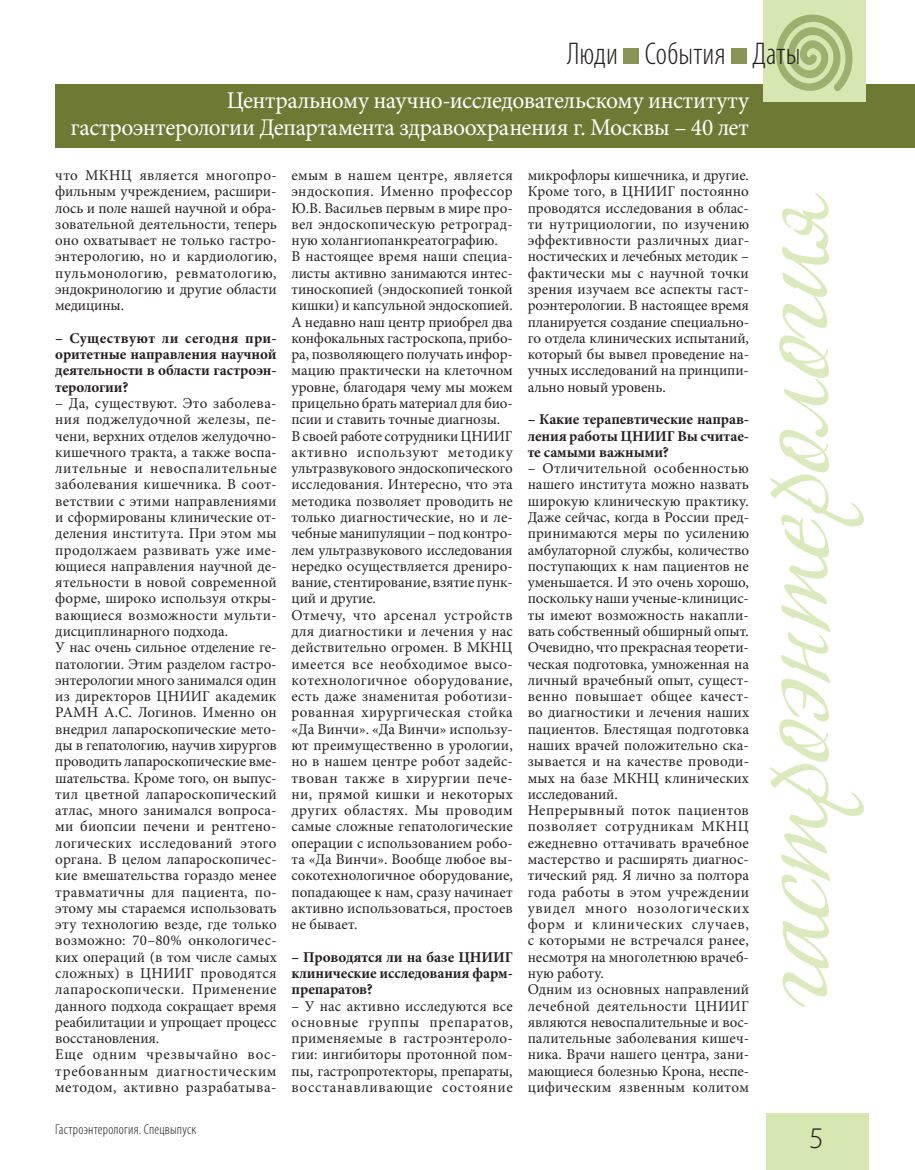
<style>
.page{position:relative;width:915px;height:1170px;background:#fff}
.page>*{position:absolute;margin:0;border:0;box-sizing:border-box;transform-origin:0 0}
.t1{font:300 condensed 31.5px "Myriad Pro";letter-spacing:.005em;color:#231f20}
.t2{font:300 30px "Myriad Pro";color:#231f20}
.t3{font:24px/27px "Minion Pro";letter-spacing:-.015em;color:#fff;text-align:right}
.t4{font:15px/16.2px "Minion Pro";letter-spacing:.005em;color:#231f20;text-align:justify}
.t5{font:700 15px/16.2px "Minion Pro";letter-spacing:-.01em;color:#231f20;text-align:justify}
.t6{font:300 condensed 14.25px "Myriad Pro";letter-spacing:.015em;color:#231f20}
</style>
<div class="page">
<div style="left:765px;top:1113px;width:102px;height:56px;background:#d7e7b1"></div>
<svg style="left:770px;top:193px;width:93px;height:814px"></svg>
<div style="left:55px;top:84px;width:859px;height:63px;background:#6e7a33"></div>
<div style="left:763px;top:0;width:102px;height:102px;background:#d7e7b1"></div>
<svg style="left:776px;top:15px;width:77px;height:76px"></svg>
<div style="left:623px;top:48px;width:16px;height:16px;background:#8a9459"></div>
<div style="left:730px;top:48px;width:16px;height:16px;background:#8a9459"></div>
<h1 class="t1" style="left:567px;top:35px;width:235px">Люди События Даты</h1>
<h3 class="t3" style="left:71px;top:87px;width:679px">Центральному научно-исследовательскому институту гастроэнтерологии Департамента здравоохранения г. Москвы – 40 лет</h3>
<p class="t4" style="left:55px;top:167px;width:223px">что МКНЦ является многопро&shy;фильным учреждением, расшири&shy;лось и поле нашей научной и обра&shy;зовательной деятельности, теперь оно охватывает не только гастро&shy;энтерологию, но и кардиологию, пульмонологию, ревматологию, эндокринологию и другие области медицины.</p>
<p class="t5" style="left:55px;top:330px;width:223px">– Существуют ли сегодня при&shy;оритетные направления научной деятельности в области гастроэн&shy;терологии?</p>
<p class="t4" style="left:55px;top:395px;width:223px;text-align:left">– Да, существуют. Это заболева&shy;ния поджелудочной железы, пе&shy;чени, верхних отделов желудочно&shy;кишечного тракта, а также воспа&shy;лительные и невоспалительные заболевания кишечника. В соот&shy;ветствии с этими направлениями и сформированы клинические от&shy;деления института. При этом мы продолжаем развивать уже име&shy;ющиеся направления научной де&shy;ятельности в новой современной форме, широко используя откры&shy;вающиеся возможности мульти&shy;дисциплинарного подхода.<br>У нас очень сильное отделение ге&shy;патологии. Этим разделом гастро&shy;энтерологии много занимался один из директоров ЦНИИГ академик<br>РАМН А.С. Логинов. Именно он внедрил лапароскопические мето&shy;ды в гепатологию, научив хирургов проводить лапароскопические вме&shy;шательства. Кроме того, он выпус&shy;тил цветной лапароскопический атлас, много занимался вопроса&shy;ми биопсии печени и рентгено&shy;логических исследований этого органа. В целом лапароскопичес&shy;кие вмешательства гораздо менее травматичны для пациента, по&shy;этому мы стараемся использовать эту технологию везде, где только возможно: 70–80% онкологичес&shy;ких операций (в том числе самых сложных) в ЦНИИГ проводятся лапароскопически. Применение данного подхода сокращает время реабилитации и упрощает процесс восстановления.<br>Еще одним чрезвычайно вос&shy;требованным диагностическим методом, активно разрабатыва-</p>
<p class="t6" style="left:55px;top:1120px;width:142px">Гастроэнтерология. Спецвыпуск</p>
<p class="t4" style="left:291px;top:167px;width:223px;text-align:left">емым в нашем центре, является эндоскопия. Именно профессор<br>Ю.В. Васильев первым в мире про&shy;вел эндоскопическую ретроград&shy;ную холангиопанкреатографию.<br>В настоящее время наши специа&shy;листы активно занимаются интес&shy;тиноскопией (эндоскопией тонкой кишки) и капсульной эндоскопией.<br>А недавно наш центр приобрел два конфокальных гастроскопа, прибо&shy;ра, позволяющего получать инфор&shy;мацию практически на клеточном уровне, благодаря чему мы можем прицельно брать материал для био&shy;псии и ставить точные диагнозы.<br>В своей работе сотрудники ЦНИИГ активно используют методику ультразвукового эндоскопического исследования. Интересно, что эта методика позволяет проводить не только диагностические, но и ле&shy;чебные манипуляции – под контро&shy;лем ультразвукового исследования нередко осуществляется дрениро&shy;вание, стентирование, взятие пунк&shy;ций и другие.<br>Отмечу, что арсенал устройств для диагностики и лечения у нас действительно огромен. В МКНЦ имеется все необходимое высо&shy;котехнологичное оборудование, есть даже знаменитая роботизи&shy;рованная хирургическая стойка «Да Винчи». «Да Винчи» использу&shy;ют преимущественно в урологии, но в нашем центре робот задейс&shy;твован также в хирургии пече&shy;ни, прямой кишки и некоторых других областях. Мы проводим самые сложные гепатологические операции с использованием робо&shy;та «Да Винчи». Вообще любое вы&shy;сокотехнологичное оборудование, попадающее к нам, сразу начинает активно использоваться, простоев не бывает.</p>
<p class="t5" style="left:291px;top:948px;width:223px">– Проводятся ли на базе ЦНИИГ клинические исследования фарм&shy;препаратов?</p>
<p class="t4" style="left:291px;top:997px;width:223px">– У нас активно исследуются все основные группы препаратов, применяемые в гастроэнтероло&shy;гии: ингибиторы протонной пом&shy;пы, гаст ропротекторы, препараты, восстанавливающие состояние</p>
<p class="t4" style="left:527px;top:167px;width:223px">микрофлоры кишечника, и другие.<br>Кроме того, в ЦНИИГ постоянно проводятся исследования в облас&shy;ти нутрициологии, по изучению эффективности различных диаг&shy;ностических и лечебных методик – фактически мы с научной точки зрения изучаем все аспекты гаст&shy;роэнтерологии. В настоящее время планируется создание специально&shy;го отдела клинических испытаний, который бы вывел проведение на&shy;учных исследований на принципи&shy;ально новый уровень.</p>
<p class="t5" style="left:527px;top:411px;width:223px">– Какие терапевтические направ&shy;ления работы ЦНИИГ Вы считае&shy;те самыми важными?</p>
<p class="t4" style="left:527px;top:460px;width:223px;text-align:left">– Отличительной особенностью нашего института можно назвать широкую клиническую практику.<br>Даже сейчас, когда в России пред&shy;принимаются меры по усилению амбулаторной службы, количество поступающих к нам пациентов не уменьшается. И это очень хорошо, поскольку наши ученые-клиницис&shy;ты имеют возможность накапли&shy;вать собственный обширный опыт.<br>Очевидно, что прекрасная теорети&shy;ческая подготовка, умноженная на личный врачебный опыт, сущест&shy;венно повышает общее качест&shy;во диагностики и лечения наших пациентов. Блестящая подготовка наших врачей положительно ска&shy;зывается и на качестве проводи&shy;мых на базе МКНЦ клинических исследований.<br>Непрерывный поток пациентов позволяет сотрудникам МКНЦ ежедневно оттачивать врачебное мастерство и расширять диагнос&shy;тический ряд. Я лично за полтора года работы в этом учреждении увидел много нозологических форм и клинических случаев, с которыми не встречался ранее, несмотря на многолетнюю врачеб&shy;ную работу.<br>Одним из основных направлений лечебной деятельности ЦНИИГ являются невоспалительные и вос&shy;палительные заболевания кишеч&shy;ника. Врачи нашего центра, зани&shy;мающиеся болезнью Крона, неспе&shy;цифическим язвенным колитом</p>
<h2 class="t2" style="left:808px;top:1119px;width:16px">5</h2>
</div>
